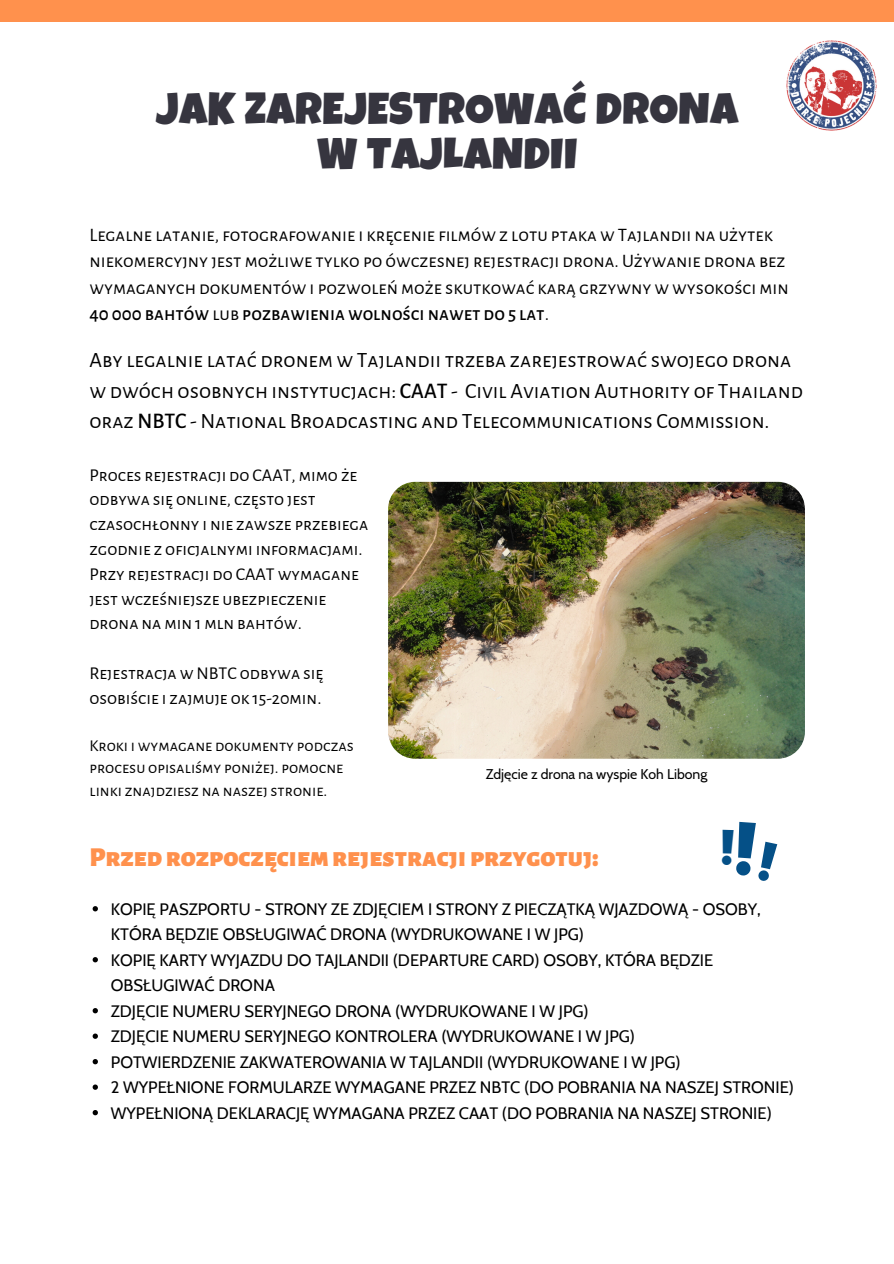
<style>
.page{position:relative;width:894px;height:1264px;background:#fff}
.page>*{position:absolute;margin:0;border:0;box-sizing:border-box;transform-origin:0 0}
.t1{font:44.4px/44.5px "Luckiest Guy";letter-spacing:.015em;color:#36353f;text-align:center}
.t2{font:900 26.85px "Alegreya Sans SC";color:#ff914d}
.t3{font:21.75px/30.3px "Alegreya Sans SC";color:#000}
.t4{font:19.05px/26.5px "Alegreya Sans SC";color:#000}
.t5{font:18px/24.8px "Alegreya Sans SC";color:#000}
.t6{font:16.5px/25.5px "Cabin";color:#000}
.t7{font:16.5px/22.5px "Alegreya Sans SC";color:#000}
.t8{font:14.1px "Cabin";color:#000}
.s1{font-weight:500}
</style>
<div class="page">
<div style="left:0;top:0;width:893px;height:22px;background:#ff914d"></div>
<svg style="left:93px;top:906px;width:5px;height:5px"></svg>
<svg style="left:93px;top:957px;width:5px;height:5px"></svg>
<svg style="left:93px;top:1008px;width:5px;height:5px"></svg>
<svg style="left:93px;top:1033px;width:5px;height:5px"></svg>
<svg style="left:93px;top:1059px;width:5px;height:5px"></svg>
<svg style="left:93px;top:1084px;width:5px;height:5px"></svg>
<svg style="left:93px;top:1110px;width:5px;height:5px"></svg>
<img style="left:786px;top:40px;width:91px;height:91px">
<img style="left:388px;top:482px;width:416px;height:276px;border-radius:27px">
<h1 class="t1" style="left:156px;top:93px;width:583px">JAK ZAREJESTROWAĆ DRONA<br>W TAJLANDII</h1>
<p class="t4" style="left:89px;top:222px;width:700px">Legalne latanie, fotografowanie i kręcenie filmów z lotu ptaka w Tajlandii na użytek niekomercyjny jest możliwe tylko po ówczesnej rejestracji drona. Używanie drona bez wymaganych dokumentów i pozwoleń może skutkować karą grzywny w wysokości min <span class="s1">40 000 bahtów</span> lub <span class="s1">pozbawienia wolności nawet do 5 lat</span>.</p>
<h3 class="t3" style="left:89px;top:345px;width:715px">Aby legalnie latać dronem w Tajlandii trzeba zarejestrować swojego drona w dwóch osobnych instytucjach: <span class="s1">CAAT</span> - Civil Aviation Authority of Thailand oraz <span class="s1">NBTC</span> - National Broadcasting and Telecommunications Commission.</h3>
<p class="t5" style="left:89px;top:463px;width:280px">Proces rejestracji do CAAT, mimo że odbywa się online, często jest czasochłonny i nie zawsze przebiega zgodnie z oficjalnymi informacjami.<br>Przy rejestracji do CAAT wymagane jest wcześniejsze ubezpieczenie drona na min 1 mln bahtów.</p>
<p class="t5" style="left:89px;top:661px;width:235px">Rejestracja w NBTC odbywa się osobiście i zajmuje ok 15-20min.</p>
<p class="t7" style="left:89px;top:734px;width:266px">Kroki i wymagane dokumenty podczas procesu opisaliśmy poniżej. pomocne linki znajdziesz na naszej stronie.</p>
<p class="t8" style="left:485px;top:765px;width:223px">Zdjęcie z drona na wyspie Koh Libong</p>
<h2 class="t2" style="left:89px;top:842px;width:510px">Przedrozpoczęciemrejestracji przygotuj:</h2>
<p class="t6" style="left:111px;top:896px;width:684px">KOPIĘ PASZPORTU - STRONY ZE ZDJĘCIEM I STRONY Z PIECZĄTKĄ WJAZDOWĄ - OSOBY, KTÓRA BĘDZIE OBSŁUGIWAĆ DRONA (WYDRUKOWANE I W JPG)<br>KOPIĘ KARTY WYJAZDU DO TAJLANDII (DEPARTURE CARD) OSOBY, KTÓRA BĘDZIE OBSŁUGIWAĆ DRONA<br>ZDJĘCIE NUMERU SERYJNEGO DRONA (WYDRUKOWANE I W JPG)<br>ZDJĘCIE NUMERU SERYJNEGO KONTROLERA (WYDRUKOWANE I W JPG)<br>POTWIERDZENIE ZAKWATEROWANIA W TAJLANDII (WYDRUKOWANE I W JPG)<br>2 WYPEŁNIONE FORMULARZE WYMAGANE PRZEZ NBTC (DO POBRANIA NA NASZEJ STRONIE)<br>WYPEŁNIONĄ DEKLARACJĘ WYMAGANA PRZEZ CAAT (DO POBRANIA NA NASZEJ STRONIE)</p>
</div>
